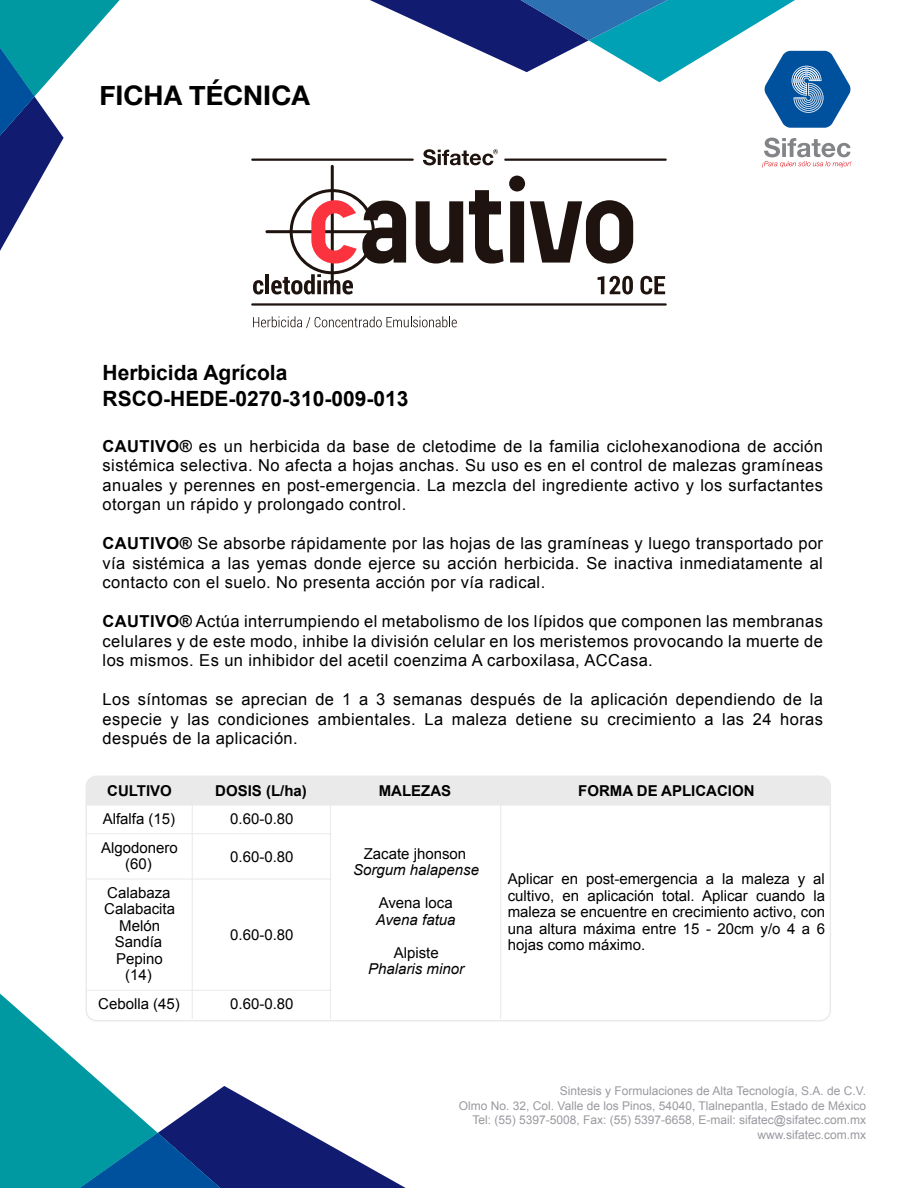
<style>
.page{position:relative;width:918px;height:1188px;background:#fff}
.page>*{position:absolute;margin:0;border:0;box-sizing:border-box;transform-origin:0 0}
.t1{font:700 27px "Helvetica Neue";color:#000}
.t2{font:700 21px/25.2px "Arial";color:#000}
.t3{font:16.5px/19.5px "Arial";letter-spacing:.025em;color:#000;text-align:justify}
.t4{font:15px/16.5px "Arial";color:#000;text-align:center}
.t5{font:700 15px "Arial";color:#000}
.t6{font:italic 15px "Arial";color:#000}
.t7{font:12px/14.4px "Arial";color:#9b989f;text-align:right}
.s1{font-weight:700}
</style>
<div class="page">
<svg style="left:0;top:993px;width:406px;height:195px"></svg>
<svg style="left:0;top:0;width:120px;height:251px"></svg>
<svg style="left:762px;top:138px;width:89px;height:30px"></svg>
<svg style="left:370px;top:0;width:481px;height:128px"></svg>
<svg style="left:253px;top:316px;width:204px;height:12px"></svg>
<svg style="left:598px;top:276px;width:35px;height:19px"></svg>
<svg style="left:640px;top:276px;width:25px;height:18px"></svg>
<hr style="left:251px;top:303px;width:416px;height:3px;background:#1e130e">
<svg style="left:253px;top:280px;width:10px;height:15px"></svg>
<hr style="left:265px;top:274px;width:4px;height:20px;background:#1e130e">
<hr style="left:251px;top:159px;width:163px;height:2px;background:#1e130e">
<hr style="left:504px;top:159px;width:163px;height:2px;background:#1e130e">
<svg style="left:423px;top:149px;width:75px;height:16px"></svg>
<hr style="left:331px;top:165px;width:3px;height:122px;background:#1e130e;border-radius:2px">
<hr style="left:265px;top:230px;width:134px;height:3px;background:#1e130e;border-radius:2px">
<svg style="left:271px;top:189px;width:135px;height:106px"></svg>
<svg style="left:416px;top:201px;width:47px;height:63px"></svg>
<svg style="left:469px;top:176px;width:164px;height:88px"></svg>
<div style="left:86px;top:776px;width:106px;height:29px;background:#eaeaea"></div>
<div style="left:192px;top:776px;width:139px;height:29px;background:#eaeaea"></div>
<div style="left:331px;top:776px;width:170px;height:29px;background:#eaeaea"></div>
<div style="left:501px;top:778px;width:328px;height:27px;background:#eaeaea"></div>
<hr style="left:192px;top:776px;width:1px;height:243px;background:#e9e9e9">
<hr style="left:330px;top:776px;width:1px;height:243px;background:#e9e9e9">
<hr style="left:500px;top:776px;width:1px;height:243px;background:#e9e9e9">
<hr style="left:86px;top:805px;width:744px;height:1px;background:#e9e9e9">
<hr style="left:86px;top:833px;width:245px;height:1px;background:#e9e9e9">
<hr style="left:86px;top:879px;width:245px;height:1px;background:#e9e9e9">
<hr style="left:86px;top:990px;width:245px;height:1px;background:#e9e9e9">
<div style="left:86px;top:776px;width:745px;height:246px;border:1px solid #eaeaea;border-radius:10px"></div>
<h1 class="t1" style="left:100px;top:74px;width:212px">FICHA TÉCNICA</h1>
<p class="t2" style="left:103px;top:361px;width:307px">Herbicida Agrícola<br>RSCO-HEDE-0270-310-009-013</p>
<p class="t3" style="left:103px;top:436px;width:722px"><span class="s1">CAUTIVO®</span> es un herbicida da base de cletodime de la familia ciclohexanodiona de acción sistémica selectiva. No afecta a hojas anchas. Su uso es en el control de malezas gramíneas anuales y perennes en post-emergencia. La mezcla del ingrediente activo y los surfactantes otorgan un rápido y prolongado control.</p>
<p class="t3" style="left:103px;top:534px;width:722px"><span class="s1">CAUTIVO®</span> Se absorbe rápidamente por las hojas de las gramíneas y luego transportado por vía sistémica a las yemas donde ejerce su acción herbicida. Se inactiva inmediatamente al contacto con el suelo. No presenta acción por vía radical.</p>
<p class="t3" style="left:103px;top:612px;width:722px"><span class="s1">CAUTIVO®</span> Actúa interrumpiendo el metabolismo de los lípidos que componen las membranas celulares y de este modo, inhibe la división celular en los meristemos provocando la muerte de los mismos. Es un inhibidor del acetil coenzima A carboxilasa, ACCasa.</p>
<p class="t3" style="left:103px;top:690px;width:722px">Los síntomas se aprecian de 1 a 3 semanas después de la aplicación dependiendo de la especie y las condiciones ambientales. La maleza detiene su crecimiento a las 24 horas después de la aplicación.</p>
<p class="t5" style="left:107px;top:781px;width:66px">CULTIVO</p>
<p class="t5" style="left:215px;top:781px;width:93px">DOSIS (L/ha)</p>
<p class="t5" style="left:379px;top:781px;width:74px">MALEZAS</p>
<p class="t5" style="left:578px;top:781px;width:178px">FORMA DE APLICACION</p>
<p class="t4" style="left:103px;top:811px;width:74px">Alfalfa (15)</p>
<p class="t4" style="left:230px;top:811px;width:65px">0.60-0.80</p>
<p class="t4" style="left:364px;top:845px;width:104px">Zacate jhonson</p>
<p class="t6" style="left:353px;top:860px;width:127px">Sorgum halapense</p>
<p class="t4" style="left:379px;top:895px;width:75px">Avena loca</p>
<p class="t6" style="left:376px;top:910px;width:81px">Avena fatua</p>
<p class="t4" style="left:394px;top:944px;width:47px">Alpiste</p>
<p class="t6" style="left:368px;top:959px;width:97px">Phalaris minor</p>
<p class="t4" style="left:101px;top:839px;width:78px">Algodonero (60)</p>
<p class="t4" style="left:230px;top:848px;width:65px">0.60-0.80</p>
<p class="t4" style="left:104px;top:884px;width:72px">Calabaza<br>Calabacita<br>Melón<br>Sandía<br>Pepino (14)</p>
<p class="t4" style="left:508px;top:871px;width:319px;text-align:justify">Aplicar en post-emergencia a la maleza y al cultivo, en aplicación total. Aplicar cuando la maleza se encuentre en crecimiento activo, con una altura máxima entre 15 - 20cm y/o 4 a 6 hojas como máximo.</p>
<p class="t4" style="left:230px;top:926px;width:65px">0.60-0.80</p>
<p class="t4" style="left:98px;top:995px;width:83px">Cebolla (45)</p>
<p class="t4" style="left:230px;top:995px;width:65px">0.60-0.80</p>
<p class="t7" style="left:459px;top:1084px;width:409px">Sintesis y Formulaciones de Alta Tecnología, S.A. de C.V.<br>Olmo No. 32, Col. Valle de los Pinos, 54040, Tlalnepantla, Estado de México Tel: (55) 5397-5008, Fax: (55) 5397-6658, E-mail: sifatec@sifatec.com.mx www.sifatec.com.mx</p>
</div>
